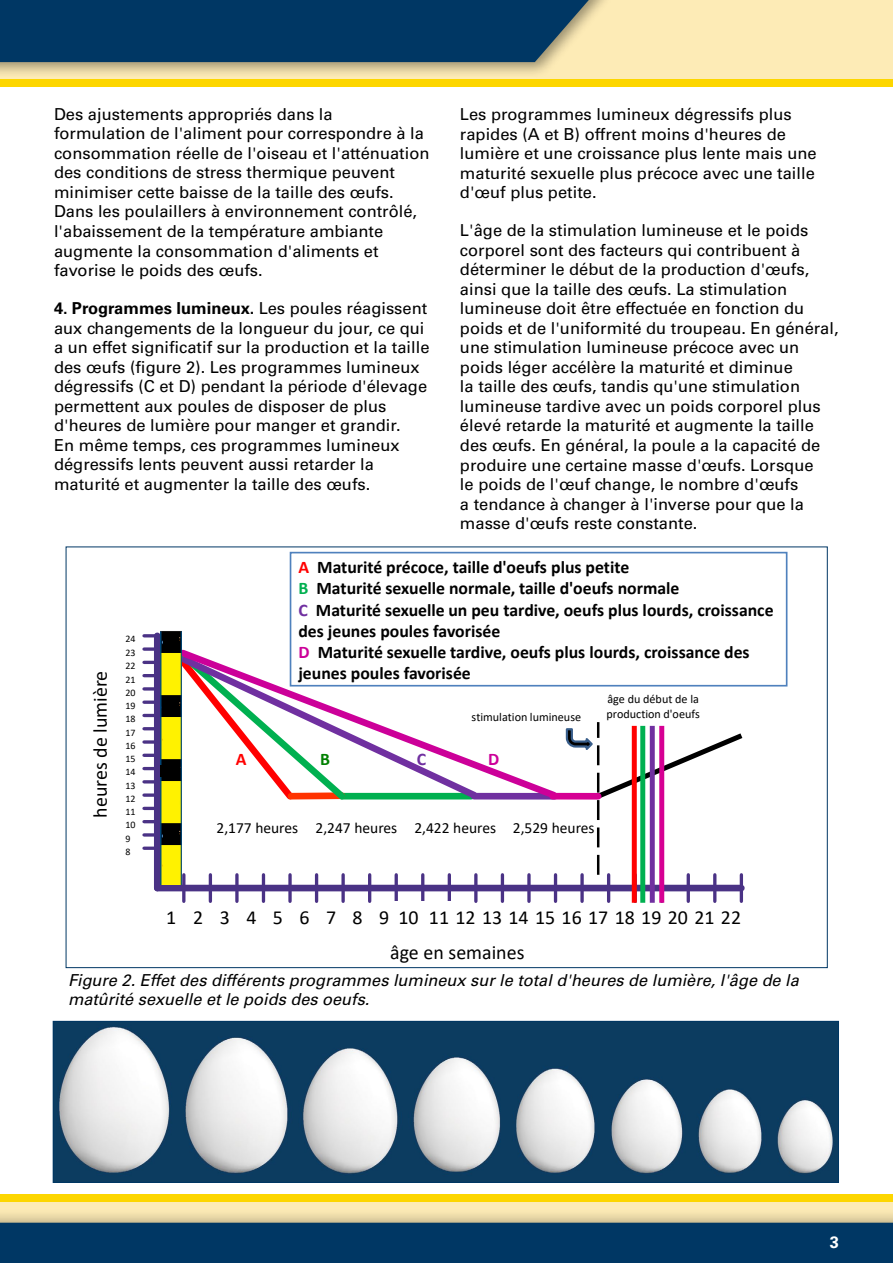
<style>
.page{position:relative;width:893px;height:1263px;background:#fff}
.page>*{position:absolute;margin:0;border:0;box-sizing:border-box;transform-origin:0 0}
.t1{font:19.95px "Calibri";color:#000}
.t2{font:700 17.7px/21.3px "Calibri";color:#000}
.t3{font:700 17.7px "Calibri";color:#f00}
.t4{font:700 17.7px "Calibri";color:#008000}
.t5{font:700 17.7px "Calibri";color:#c09}
.t6{font:700 17.7px "Calibri";color:#7030a0}
.t7{font:16.5px/19.5px "Univers LT Std";color:#000}
.t8{font:italic 16.5px/19.5px "Univers LT Std";color:#000}
.t9{font:700 16.5px "Univers LT Std";color:#fff}
.t10{font:15.45px "Calibri";color:#000}
.t11{font:12.15px/14.5px "Calibri";color:#000}
.t12{font:9.9px "Calibri";color:#000}
.s1{font-weight:700}
.s2{color:#f00}
.s3{color:#00b050}
.s4{color:#7030a0}
.s5{color:#c09}
</style>
<div class="page">
<div style="left:0;top:1194px;width:893px;height:69px;background:#fdebb6"></div>
<div style="left:0;top:1194px;width:893px;height:8px;background:#fdd600"></div>
<div style="left:0;top:1207px;width:893px;height:56px;background:#000;opacity:.4"></div>
<div style="left:0;top:1223px;width:893px;height:40px;background:#003764"></div>
<div style="left:0;top:0;width:893px;height:84px;background:#fdebb6"></div>
<div style="left:0;top:79px;width:893px;height:8px;background:#fdd600"></div>
<div style="left:0;top:0;width:615px;height:78px;background:#000;opacity:.4"></div>
<div style="left:0;top:0;width:600px;height:62px;background:#003764"></div>
<div style="left:157px;top:885px;width:584px;height:6px;background:#4a3285"></div>
<hr style="left:182px;top:875px;width:3px;height:26px;background:#4a3285">
<hr style="left:209px;top:875px;width:3px;height:26px;background:#4a3285">
<svg style="left:235px;top:875px;width:4px;height:26px"></svg>
<hr style="left:262px;top:875px;width:3px;height:26px;background:#4a3285">
<svg style="left:288px;top:875px;width:4px;height:26px"></svg>
<hr style="left:315px;top:875px;width:3px;height:26px;background:#4a3285">
<svg style="left:341px;top:875px;width:4px;height:26px"></svg>
<hr style="left:368px;top:875px;width:3px;height:26px;background:#4a3285">
<hr style="left:395px;top:875px;width:3px;height:26px;background:#4a3285">
<hr style="left:421px;top:875px;width:3px;height:26px;background:#4a3285">
<hr style="left:448px;top:875px;width:3px;height:26px;background:#4a3285">
<svg style="left:474px;top:875px;width:4px;height:26px"></svg>
<hr style="left:501px;top:875px;width:3px;height:26px;background:#4a3285">
<svg style="left:527px;top:875px;width:4px;height:26px"></svg>
<hr style="left:554px;top:875px;width:3px;height:26px;background:#4a3285">
<svg style="left:580px;top:875px;width:4px;height:26px"></svg>
<hr style="left:607px;top:875px;width:3px;height:26px;background:#4a3285">
<hr style="left:687px;top:875px;width:3px;height:26px;background:#4a3285">
<hr style="left:713px;top:875px;width:3px;height:26px;background:#4a3285">
<hr style="left:740px;top:875px;width:3px;height:26px;background:#4a3285">
<div style="left:154px;top:636px;width:7px;height:252px;background:#4a3285"></div>
<hr style="left:144px;top:727px;width:27px;height:3px;background:#4a3285">
<hr style="left:144px;top:714px;width:27px;height:3px;background:#4a3285">
<svg style="left:144px;top:700px;width:17px;height:4px"></svg>
<svg style="left:144px;top:687px;width:17px;height:4px"></svg>
<hr style="left:144px;top:674px;width:27px;height:3px;background:#4a3285">
<hr style="left:144px;top:661px;width:27px;height:3px;background:#4a3285">
<svg style="left:144px;top:647px;width:17px;height:4px"></svg>
<hr style="left:144px;top:634px;width:27px;height:3px;background:#4a3285">
<svg style="left:144px;top:846px;width:17px;height:4px"></svg>
<svg style="left:144px;top:833px;width:17px;height:4px"></svg>
<hr style="left:144px;top:820px;width:27px;height:3px;background:#4a3285">
<hr style="left:144px;top:807px;width:27px;height:3px;background:#4a3285">
<svg style="left:144px;top:793px;width:17px;height:4px"></svg>
<hr style="left:144px;top:780px;width:27px;height:3px;background:#4a3285">
<hr style="left:144px;top:767px;width:27px;height:3px;background:#4a3285">
<hr style="left:144px;top:754px;width:27px;height:3px;background:#4a3285">
<svg style="left:144px;top:740px;width:17px;height:4px"></svg>
<svg style="left:182px;top:644px;width:380px;height:156px"></svg>
<img style="left:161px;top:631px;width:21px;height:253px">
<div style="left:632px;top:726px;width:5px;height:177px;background:#f00"></div>
<div style="left:640px;top:726px;width:5px;height:177px;background:#00b050"></div>
<div style="left:650px;top:726px;width:5px;height:177px;background:#7030a0"></div>
<div style="left:659px;top:726px;width:5px;height:177px;background:#d60093"></div>
<div style="left:553px;top:793px;width:45px;height:6px;background:#d60093"></div>
<svg style="left:565px;top:722px;width:178px;height:153px"></svg>
<div style="left:290px;top:552px;width:497px;height:134px;border:2px solid #4f81bd"></div>
<div style="left:163px;top:636px;width:16px;height:14px;background:#000"></div>
<div style="left:163px;top:699px;width:16px;height:16px;background:#000"></div>
<div style="left:160px;top:765px;width:20px;height:12px;background:#000"></div>
<div style="left:164px;top:825px;width:15px;height:15px;background:#000"></div>
<div style="left:162px;top:668px;width:17px;height:19px;background:#fff200"></div>
<div style="left:163px;top:731px;width:17px;height:18px;background:#fff200"></div>
<div style="left:163px;top:793px;width:16px;height:18px;background:#fff200"></div>
<div style="left:163px;top:858px;width:17px;height:18px;background:#fff200"></div>
<img style="left:55px;top:1023px;width:782px;height:158px">
<div style="left:53px;top:1021px;width:786px;height:162px;border:1px solid #003764"></div>
<p class="t7" style="left:54px;top:104px;width:377px">Des ajustements appropriés dans la<br>formulation de l'aliment pour correspondre à la consommation réelle de l'oiseau et l'atténuation des conditions de stress thermique peuvent minimiser cette baisse de la taille des œufs.<br>Dans les poulaillers à environnement contrôlé, l'abaissement de la température ambiante augmente la consommation d'aliments et favorise le poids des œufs.</p>
<p class="t7" style="left:54px;top:299px;width:377px"><span class="s1">4. Programmes lumineux.</span> Les poules réagissent aux changements de la longueur du jour, ce qui a un effet significatif sur la production et la taille des œufs (figure 2). Les programmes lumineux dégressifs (C et D) pendant la période d'élevage permettent aux poules de disposer de plus d'heures de lumière pour manger et grandir.<br>En même temps, ces programmes lumineux dégressifs lents peuvent aussi retarder la maturité et augmenter la taille des œufs.</p>
<p class="t7" style="left:460px;top:104px;width:358px">Les programmes lumineux dégressifs plus rapides (A et B) offrent moins d'heures de lumière et une croissance plus lente mais une maturité sexuelle plus précoce avec une taille d'œuf plus petite.</p>
<p class="t7" style="left:460px;top:221px;width:380px">L'âge de la stimulation lumineuse et le poids corporel sont des facteurs qui contribuent à déterminer le début de la production d'œufs, ainsi que la taille des œufs. La stimulation lumineuse doit être effectuée en fonction du poids et de l'uniformité du troupeau. En général, une stimulation lumineuse précoce avec un poids léger accélère la maturité et diminue<br>la taille des œufs, tandis qu'une stimulation lumineuse tardive avec un poids corporel plus élevé retarde la maturité et augmente la taille des œufs. En général, la poule a la capacité de produire une certaine masse d'œufs. Lorsque<br>le poids de l'œuf change, le nombre d'œufs<br>a tendance à changer à l'inverse pour que la masse d'œufs reste constante.</p>
<p class="t1" style="left:86px;top:818px;width:148px;rotate:-90deg">heures de lumière</p>
<p class="t12" style="left:125px;top:632px;width:12px">24</p>
<p class="t12" style="left:125px;top:646px;width:12px">23</p>
<p class="t12" style="left:125px;top:659px;width:12px">22</p>
<p class="t12" style="left:125px;top:672px;width:12px">21</p>
<p class="t12" style="left:125px;top:686px;width:12px">20</p>
<p class="t12" style="left:125px;top:699px;width:12px">19</p>
<p class="t12" style="left:125px;top:712px;width:12px">18</p>
<p class="t12" style="left:125px;top:725px;width:12px">17</p>
<p class="t12" style="left:125px;top:739px;width:12px">16</p>
<p class="t12" style="left:125px;top:752px;width:12px">15</p>
<p class="t12" style="left:125px;top:765px;width:12px">14</p>
<p class="t12" style="left:125px;top:779px;width:12px">13</p>
<p class="t12" style="left:125px;top:792px;width:12px">12</p>
<p class="t12" style="left:125px;top:805px;width:12px">11</p>
<p class="t12" style="left:125px;top:818px;width:12px">10</p>
<p class="t12" style="left:125px;top:831px;width:7px">9</p>
<p class="t12" style="left:125px;top:845px;width:7px">8</p>
<p class="t2" style="left:298px;top:556px;width:477px"><span class="s2">A</span> Maturité précoce, taille d'oeufs plus petite<br><span class="s3">B</span> Maturité sexuelle normale, taille d'oeufs normale<br><span class="s4">C</span> Maturité sexuelle un peu tardive, oeufs plus lourds, croissance des jeunes poules favorisée<br><span class="s5">D</span> Maturité sexuelle tardive, oeufs plus lourds, croissance des jeunes poules favorisée</p>
<p class="t11" style="left:472px;top:709px;width:111px">stimulation lumineuse</p>
<p class="t6" style="left:417px;top:747px;width:11px">C</p>
<p class="t3" style="left:236px;top:747px;width:12px">A</p>
<p class="t4" style="left:320px;top:747px;width:11px">B</p>
<p class="t5" style="left:488px;top:747px;width:13px">D</p>
<p class="t11" style="left:606px;top:691px;width:95px">âge du début de la production d'oeufs</p>
<p class="t10" style="left:217px;top:817px;width:379px">2,177 heures 2,247 heures 2,422 heures 2,529 heures</p>
<p class="t1" style="left:166px;top:903px;width:576px">1 2 3 4 5 6 7 8 9 1010111213141516171819202122</p>
<p class="t1" style="left:390px;top:938px;width:136px">âge en semaines</p>
<p class="t8" style="left:68px;top:970px;width:732px">Figure 2. Effet des différents programmes lumineux sur le total d'heures de lumière, l'âge de la matûrité sexuelle et le poids des oeufs.</p>
<p class="t9" style="left:830px;top:1232px;width:11px">3</p>
</div>
